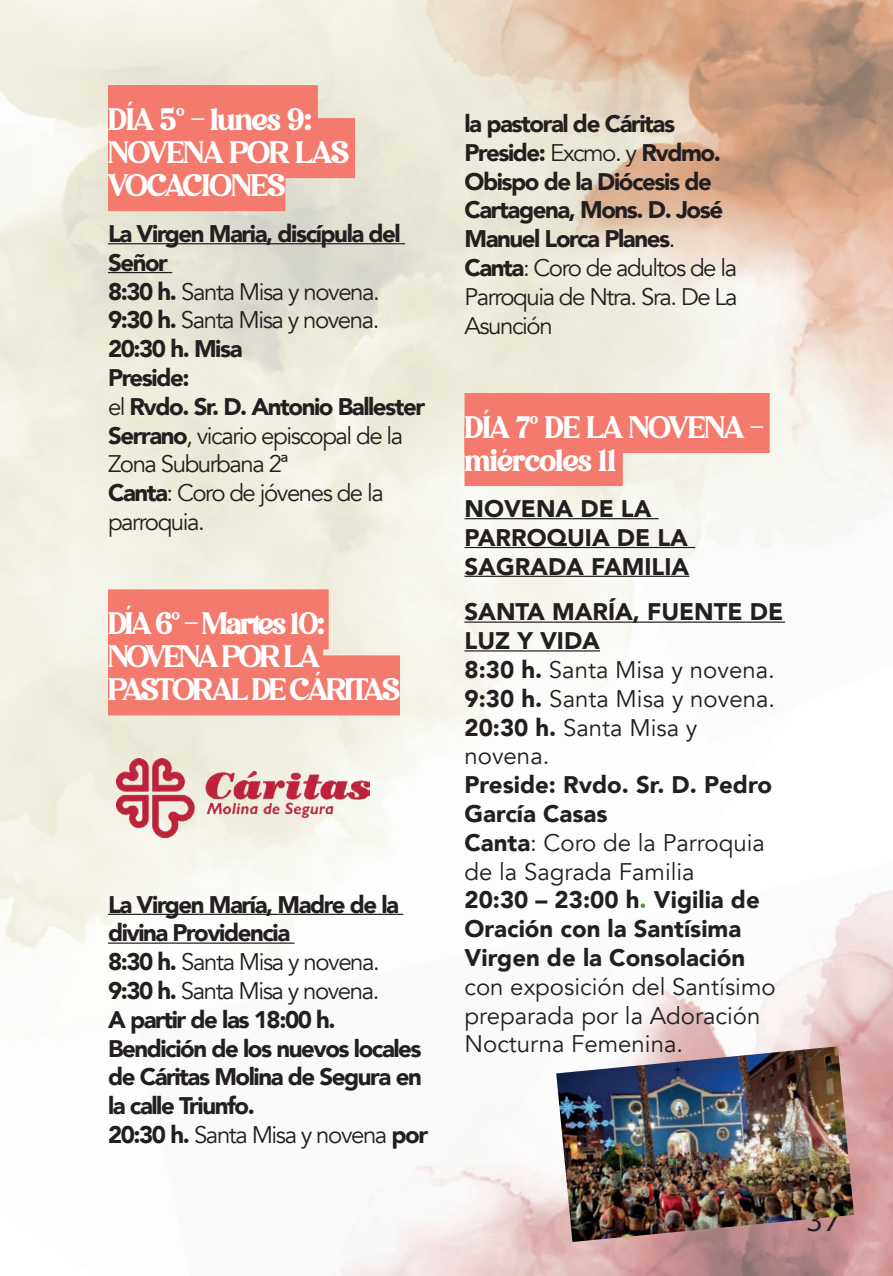
<style>
.page{position:relative;width:893px;height:1276px;background:#fff}
.page>*{position:absolute;margin:0;border:0;box-sizing:border-box;transform-origin:0 0}
.t1{font:30px/33px "Avigea";letter-spacing:-.025em;color:#fff}
.t2{font:30px/33px "Avigea";letter-spacing:-.06em;color:#fff}
.t3{font:27px "Verdana";color:#231f20}
.t4{font:900 24px/28.8px "Avenir";letter-spacing:-.06em;color:#231f20}
.t5{font:900 24px/28.8px "Avenir";color:#231f20}
.t6{font:24px/28.8px "Avenir";color:#231f20}
.s1{font-weight:400}
.s2{font-weight:900}
.s3{color:#519341}
</style>
<div class="page">
<img style="left:0;top:0;width:893px;height:1276px">
<div style="left:108px;top:85px;width:210px;height:60px;background:#f37a6c"></div>
<div style="left:108px;top:118px;width:247px;height:60px;background:#f37a6c"></div>
<div style="left:108px;top:151px;width:177px;height:60px;background:#f37a6c"></div>
<hr style="left:108px;top:243px;width:297px;height:1px;background:#231f20">
<hr style="left:108px;top:272px;width:64px;height:1px;background:#231f20">
<div style="left:108px;top:589px;width:221px;height:60px;background:#f37a6c"></div>
<div style="left:108px;top:622px;width:215px;height:60px;background:#f37a6c"></div>
<div style="left:108px;top:655px;width:292px;height:60px;background:#f37a6c"></div>
<hr style="left:108px;top:913px;width:295px;height:2px;background:#231f20">
<hr style="left:108px;top:942px;width:187px;height:1px;background:#231f20">
<img style="left:117px;top:759px;width:252px;height:78px">
<div style="left:464px;top:393px;width:306px;height:60px;background:#f37a6c"></div>
<div style="left:464px;top:426px;width:159px;height:60px;background:#f37a6c"></div>
<hr style="left:464px;top:518px;width:195px;height:1px;background:#231f20">
<hr style="left:464px;top:547px;width:231px;height:1px;background:#231f20">
<hr style="left:464px;top:576px;width:225px;height:1px;background:#231f20">
<hr style="left:464px;top:621px;width:321px;height:2px;background:#231f20">
<hr style="left:464px;top:650px;width:136px;height:1px;background:#231f20">
<img style="left:556px;top:1046px;width:298px;height:196px">
<p class="t1" style="left:108px;top:103px;width:243px">DÍA 5º - lunes 9:<br>NOVENA POR LAS<br>VOCACIONES</p>
<p class="t4" style="left:108px;top:219px;width:319px">La Virgen Maria, discípula del<br>Señor<br>8:30 h. <span class="s1">Santa Misa y novena.<br></span>9:30 h. <span class="s1">Santa Misa y novena.<br></span>20:30 h. Misa<br>Preside:<br><span class="s1">el</span> Rvdo. Sr. D. Antonio Ballester<br>Serrano<span class="s1">, vicario episcopal de la<br>Zona Suburbana 2ª<br></span>Canta<span class="s1">: Coro de jóvenes de la parroquia.</span></p>
<p class="t2" style="left:108px;top:608px;width:293px">DÍA 6º - Martes 10:<br>NOVENA POR LA<br>PASTORAL DE CÁRITAS</p>
<p class="t4" style="left:108px;top:889px;width:322px">La Virgen María, Madre de la divina Providencia<br>8:30 h. <span class="s1">Santa Misa y novena.<br></span>9:30 h. <span class="s1">Santa Misa y novena.<br></span>A partir de las 18:00 h.<br>Bendición de los nuevos locales de Cáritas Molina de Segura en la calle Triunfo.<br>20:30 h. <span class="s1">Santa Misa y novena</span> por</p>
<p class="t4" style="left:464px;top:109px;width:274px">la pastoral de Cáritas<br>Preside: <span class="s1">Excmo. y</span> Rvdmo.<br>Obispo de la Diócesis de<br>Cartagena, Mons. D. José<br>Manuel Lorca Planes<span class="s1">.<br></span>Canta<span class="s1">: Coro de adultos de la<br>Parroquia de Ntra. Sra. De La<br>Asunción</span></p>
<p class="t1" style="left:464px;top:411px;width:301px">DÍA 7º DE LA NOVENA - miércoles 11</p>
<p class="t5" style="left:464px;top:493px;width:226px">NOVENA DE LA<br>PARROQUIA DE LA<br>SAGRADA FAMILIA</p>
<p class="t6" style="left:464px;top:598px;width:320px"><span class="s2">SANTA MARÍA, FUENTE DE<br>LUZ Y VIDA<br>8:30 h.</span> Santa Misa y novena.<br><span class="s2">9:30 h.</span> Santa Misa y novena.<br><span class="s2">20:30 h.</span> Santa Misa y novena.</p>
<p class="t5" style="left:464px;top:770px;width:309px">Preside: Rvdo. Sr. D. Pedro<br>García Casas<br>Canta<span class="s1">: Coro de la Parroquia de la Sagrada Familia<br></span>20:30 – 23:00 h<span class="s3">.</span> Vigilia de<br>Oración con la Santísima<br>Virgen de la Consolación</p>
<p class="t6" style="left:464px;top:972px;width:313px">con exposición del Santísimo preparada por la Adoración<br>Nocturna Femenina.</p>
<p class="t3" style="left:806px;top:1204px;width:36px">37</p>
</div>
